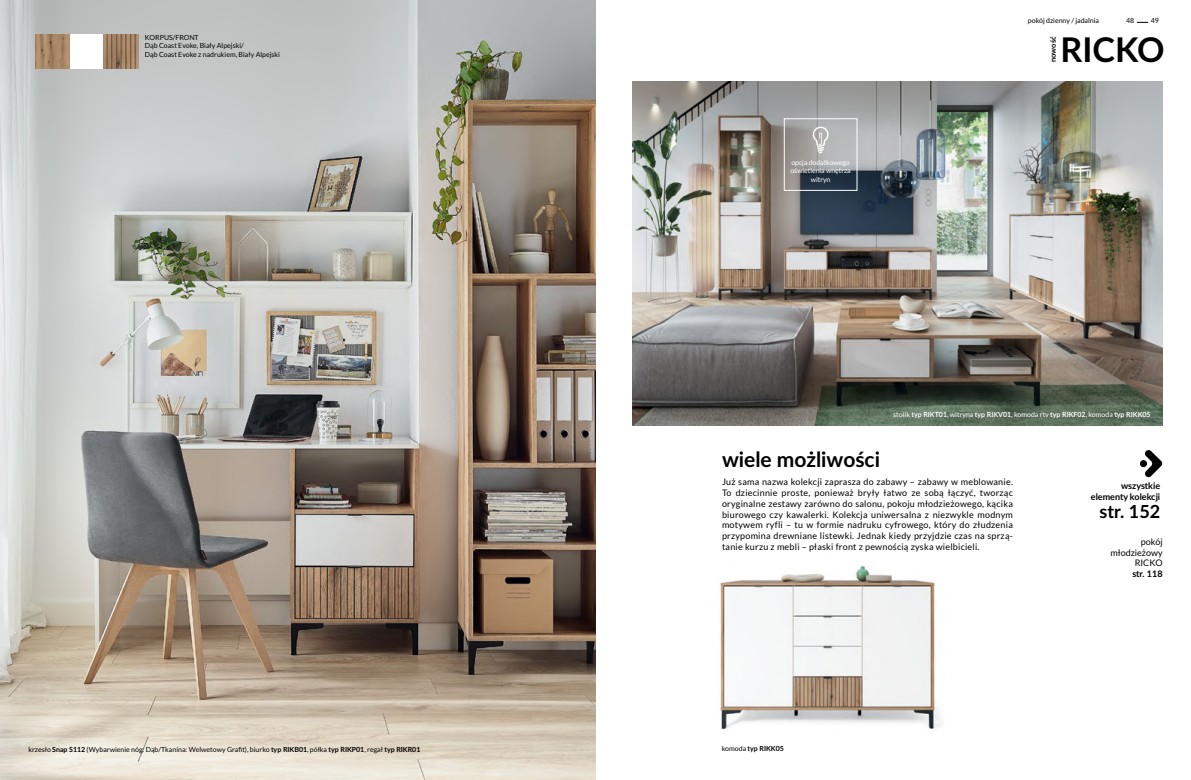
<style>
.page{position:relative;width:1191px;height:780px;background:#fff}
.page>*{position:absolute;margin:0;border:0;box-sizing:border-box;transform-origin:0 0}
.t1{font:700 34px "Lato";color:#000}
.t2{font:700 21px "Lato";color:#000}
.t3{font:700 18px "Lato";color:#000}
.t4{font:9px/10.8px "Lato";letter-spacing:.025em;color:#000;text-align:justify}
.t5{font:700 9px/10.8px "Lato";color:#000;text-align:right}
.t6{font:9px/10.8px "Lato";color:#000;text-align:right}
.t7{font:700 7.5px "Lato";color:#000}
.t8{font:7px/8.4px "Lato";color:#000}
.t9{font:700 7px "Lato";color:#fff}
.t10{font:7px/8.4px "Lato";letter-spacing:-.01em;color:#fff;text-align:center}
.t11{font:700 7px "Lato";color:#000}
.s1{font-weight:400}
.s2{font-weight:700}
</style>
<div class="page">
<img style="left:0;top:0;width:595px;height:780px">
<img style="left:632px;top:81px;width:530px;height:344px">
<svg style="left:1144px;top:450px;width:18px;height:27px"></svg>
<div style="left:1140px;top:460px;width:7px;height:7px;background:#000;border-radius:50%"></div>
<img style="left:720px;top:565px;width:222px;height:164px">
<img style="left:36px;top:34px;width:102px;height:34px">
<div style="left:783px;top:118px;width:74px;height:73px;border:1px solid #fff"></div>
<svg style="left:812px;top:127px;width:16px;height:26px"></svg>
<svg style="left:1136px;top:22px;width:12px;height:1px"></svg>
<p class="t8" style="left:1028px;top:16px;width:73px">pokój dzienny / jadalnia</p>
<p class="t8" style="left:1126px;top:16px;width:10px">48</p>
<p class="t8" style="left:1150px;top:16px;width:10px">49</p>
<p class="t8" style="left:145px;top:33px;width:137px">KORPUS/FRONT<br>Dąb Coast Evoke, Biały Alpejski/<br>Dąb Coast Evoke z nadrukiem, Biały Alpejski</p>
<p class="t7" style="left:1047px;top:62px;width:27px;rotate:-90deg">nowość</p>
<h1 class="t1" style="left:1060px;top:24px;width:105px">RICKO</h1>
<p class="t10" style="left:790px;top:158px;width:62px">opcja dodatkowego oświetlenia wnętrza witryn</p>
<h2 class="t2" style="left:722px;top:443px;width:160px">wiele możliwości</h2>
<p class="t9" style="left:893px;top:409px;width:259px"><span class="s1">stolik</span> typ RIKT01<span class="s1">, witryna</span> typ RIKV01<span class="s1">, komoda rtv</span> typ RIKF02<span class="s1">, komoda</span> typ RIKK05</p>
<p class="t8" style="left:28px;top:744px;width:393px">krzesło <span class="s2">Snap S112</span> (Wybarwienie nóg: Dąb/Tkanina: Welwetowy Grafit), biurko <span class="s2">typ RIKB01</span>, półka <span class="s2">typ RIKP01</span>, regał <span class="s2">typ RIKR01</span></p>
<p class="t4" style="left:722px;top:476px;width:292px">Już sama nazwa kolekcji zaprasza do zabawy – zabawy w meblowanie.<br>To dziecinnie proste, ponieważ bryły łatwo ze sobą łączyć, tworząc oryginalne zestawy zarówno do salonu, pokoju młodzieżowego, kącika biurowego czy kawalerki. Kolekcja uniwersalna z niezwykle modnym motywem ryfli – tu w formie nadruku cyfrowego, który do złudzenia przypomina drewniane listewki. Jednak kiedy przyjdzie czas na sprzą&shy;tanie kurzu z mebli – płaski front z pewnością zyska wielbicieli.</p>
<p class="t11" style="left:722px;top:743px;width:64px"><span class="s1">komoda</span> typ RIKK05</p>
<p class="t5" style="left:1090px;top:480px;width:71px">wszystkie elementy kolekcji</p>
<h3 class="t3" style="left:1099px;top:498px;width:62px">str. 152</h3>
<p class="t6" style="left:1110px;top:536px;width:54px">pokój młodzieżowy<br>RICKO</p>
<p class="t5" style="left:1132px;top:568px;width:32px">str. 118</p>
</div>
